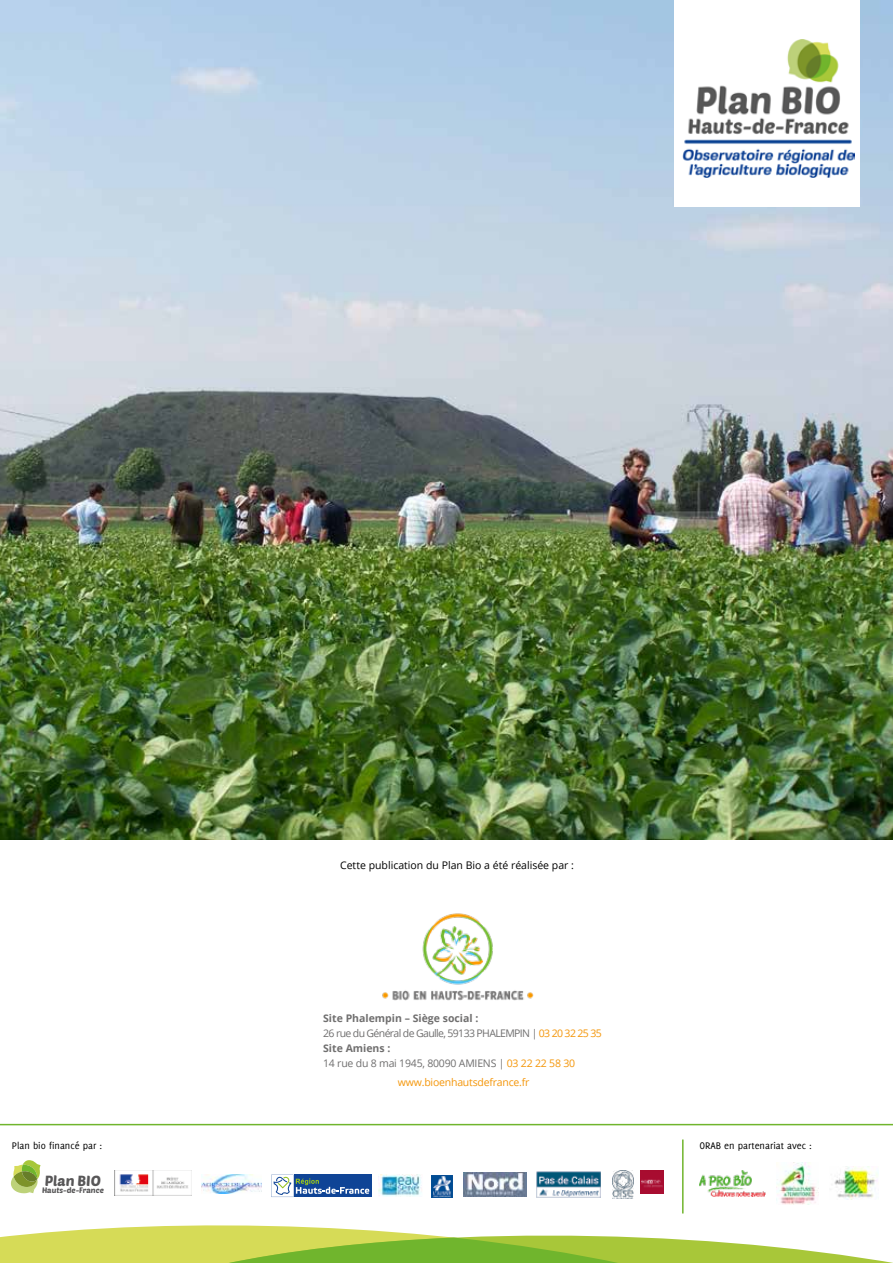
<style>
.page{position:relative;width:893px;height:1263px;background:#fff}
.page>*{position:absolute;margin:0;border:0;box-sizing:border-box;transform-origin:0 0}
.t1{font:14.25px "Poetsen One";color:#585758}
.t2{font:10.5px/15px "Open Sans";letter-spacing:-.06em;color:#706f6f}
.t3{font:10.5px "Open Sans";color:#000}
.t4{font:10.5px "Delicious";color:#000}
.t5{font:10.5px "Open Sans";letter-spacing:-.02em;color:#f4960a}
.t6{font:7.8px "Poetsen One";color:#585758}
.s1{font-weight:700}
.s2{color:#f4960a}
</style>
<div class="page">
<img style="left:0;top:0;width:892px;height:839px">
<svg style="left:0;top:1225px;width:892px;height:38px"></svg>
<img style="left:382px;top:913px;width:152px;height:88px">
<div style="left:674px;top:0;width:186px;height:206px;background:#fff"></div>
<img style="left:682px;top:39px;width:172px;height:139px">
<svg style="left:369px;top:1175px;width:2px;height:22px"></svg>
<svg style="left:271px;top:1175px;width:98px;height:22px"></svg>
<img style="left:463px;top:1173px;width:63px;height:23px">
<img style="left:536px;top:1172px;width:65px;height:26px">
<img style="left:115px;top:1170px;width:76px;height:26px">
<svg style="left:11px;top:1160px;width:30px;height:34px"></svg>
<img style="left:201px;top:1174px;width:61px;height:20px">
<img style="left:379px;top:1175px;width:43px;height:22px">
<img style="left:612px;top:1170px;width:21px;height:29px">
<img style="left:431px;top:1175px;width:22px;height:22px">
<img style="left:640px;top:1170px;width:23px;height:23px">
<img style="left:699px;top:1170px;width:66px;height:26px">
<img style="left:776px;top:1162px;width:42px;height:42px">
<img style="left:834px;top:1167px;width:44px;height:33px">
<hr style="left:682px;top:1140px;width:1px;height:74px;background:#70b52d">
<hr style="left:0;top:1124px;width:892px;height:1px;background:#70b52d">
<p class="t3" style="left:340px;top:858px;width:235px">Cette publication du Plan Bio a été réalisée par :</p>
<p class="t2" style="left:323px;top:1010px;width:280px"><span class="s1">Site Phalempin – Siège social :<br></span>26 rue du Général de Gaulle, 59133 PHALEMPIN | <span class="s2">03 20 32 25 35<br></span><span class="s1">Site Amiens :<br></span>14 rue du 8 mai 1945, 80090 AMIENS | <span class="s2">03 22 22 58 30</span></p>
<p class="t5" style="left:398px;top:1075px;width:133px">www.bioenhautsdefrance.fr</p>
<p class="t4" style="left:12px;top:1140px;width:92px">Plan bio financé par :</p>
<p class="t4" style="left:699px;top:1140px;width:114px">ORAB en partenariat avec :</p>
<h1 class="t1" style="left:45px;top:1171px;width:58px">Plan BIO</h1>
<p class="t6" style="left:42px;top:1185px;width:63px">Hauts-de-France</p>
</div>
